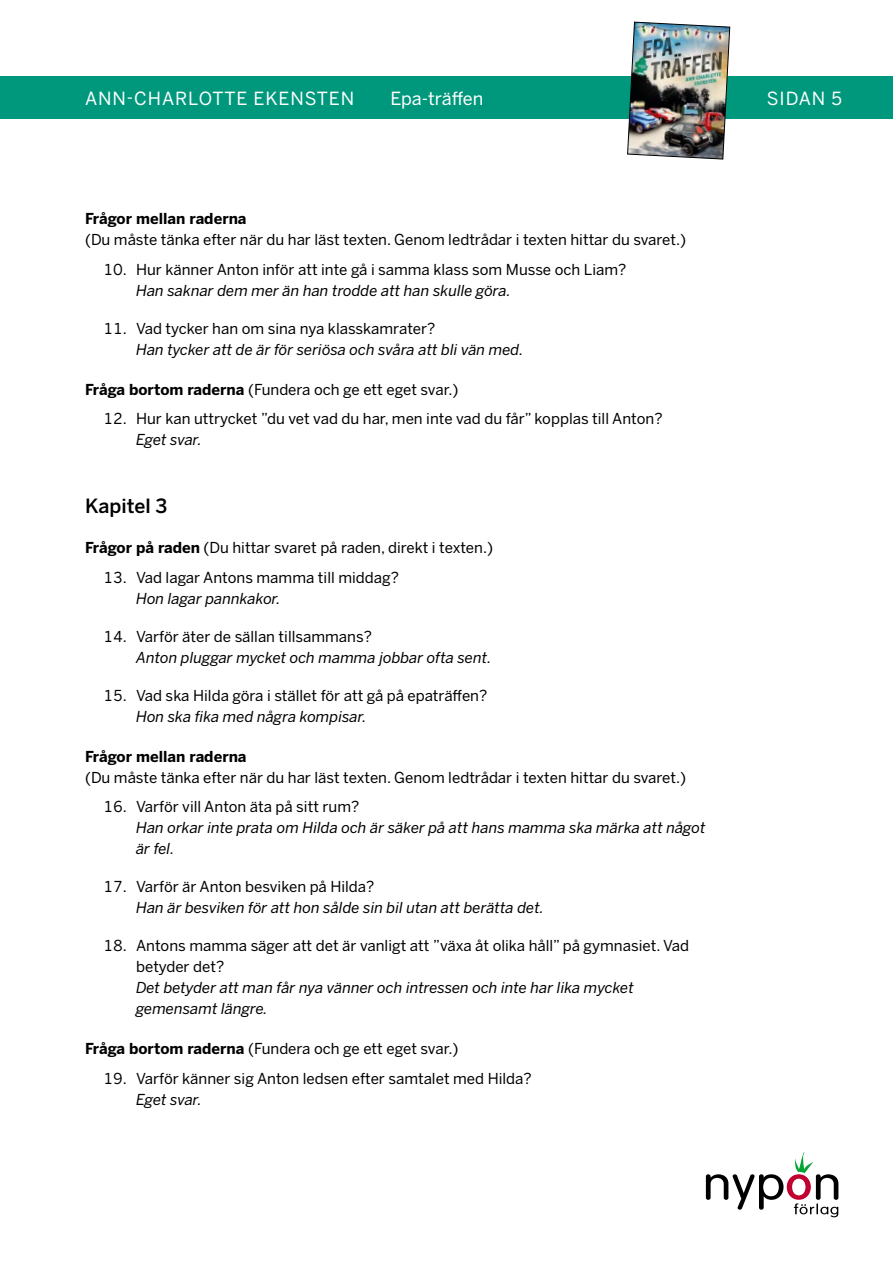
<style>
.page{position:relative;width:893px;height:1263px;background:#fff}
.page>*{position:absolute;margin:0;border:0;box-sizing:border-box;transform-origin:0 0}
.t1{font:500 19.5px "Benton Sans";color:#000}
.t2{font:18px "Benton Sans";letter-spacing:.05em;color:#fff}
.t3{font:18px "Benton Sans";letter-spacing:-.005em;color:#fff}
.t4{font:15px/21px "Benton Sans";color:#000}
.t5{font:italic 15px/21px "Benton Sans";color:#000}
.t6{font:700 15px "Benton Sans";color:#000}
.s1{font-weight:700}
</style>
<div class="page">
<svg style="left:706px;top:1152px;width:132px;height:65px"></svg>
<div style="left:0;top:77px;width:893px;height:42px;background:#00987c"></div>
<img style="left:627px;top:21px;width:103px;height:139px">
<p class="t2" style="left:85px;top:87px;width:271px">ANN-CHARLOTTE EKENSTEN</p>
<p class="t3" style="left:390px;top:87px;width:95px">Epa-träffen</p>
<p class="t2" style="left:767px;top:87px;width:77px">SIDAN 5</p>
<p class="t6" style="left:85px;top:210px;width:163px">Frågor mellan raderna</p>
<p class="t4" style="left:85px;top:230px;width:603px">(Du måste tänka efter när du har läst texten. Genom ledtrådar i texten hittar du svaret.)</p>
<p class="t4" style="left:103px;top:259px;width:524px">10. Hur känner Anton inför att inte gå i samma klass som Musse och Liam?</p>
<p class="t5" style="left:136px;top:280px;width:376px">Han saknar dem mer än han trodde att han skulle göra.</p>
<p class="t4" style="left:103px;top:318px;width:333px">11. Vad tycker han om sina nya klasskamrater?</p>
<p class="t5" style="left:136px;top:339px;width:389px">Han tycker att de är för seriösa och svåra att bli vän med.</p>
<p class="t4" style="left:85px;top:379px;width:375px"><span class="s1">Fråga bortom raderna</span> (Fundera och ge ett eget svar.)</p>
<p class="t4" style="left:103px;top:409px;width:561px">12. Hur kan uttrycket ”du vet vad du har, men inte vad du får” kopplas till Anton?</p>
<p class="t5" style="left:136px;top:430px;width:67px">Eget svar.</p>
<h1 class="t1" style="left:85px;top:494px;width:84px">Kapitel 3</h1>
<p class="t4" style="left:85px;top:537px;width:410px"><span class="s1">Frågor på raden</span> (Du hittar svaret på raden, direkt i texten.)</p>
<p class="t4" style="left:103px;top:567px;width:297px">13. Vad lagar Antons mamma till middag?</p>
<p class="t5" style="left:136px;top:588px;width:146px">Hon lagar pannkakor.</p>
<p class="t4" style="left:103px;top:626px;width:270px">14. Varför äter de sällan tillsammans?</p>
<p class="t5" style="left:136px;top:647px;width:357px">Anton pluggar mycket och mamma jobbar ofta sent.</p>
<p class="t4" style="left:103px;top:685px;width:385px">15. Vad ska Hilda göra i stället för att gå på epaträffen?</p>
<p class="t5" style="left:136px;top:706px;width:232px">Hon ska fika med några kompisar.</p>
<p class="t6" style="left:85px;top:747px;width:163px">Frågor mellan raderna</p>
<p class="t4" style="left:85px;top:767px;width:603px">(Du måste tänka efter när du har läst texten. Genom ledtrådar i texten hittar du svaret.)</p>
<p class="t4" style="left:103px;top:796px;width:257px">16. Varför vill Anton äta på sitt rum?</p>
<p class="t5" style="left:136px;top:817px;width:571px">Han orkar inte prata om Hilda och är säker på att hans mamma ska märka att något är fel.</p>
<p class="t4" style="left:103px;top:876px;width:273px">17. Varför är Anton besviken på Hilda?</p>
<p class="t5" style="left:136px;top:897px;width:409px">Han är besviken för att hon sålde sin bil utan att berätta det.</p>
<p class="t4" style="left:136px;top:935px;width:555px;text-indent:-33px">18. Antons mamma säger att det är vanligt att ”växa åt olika håll” på gymnasiet. Vad betyder det?</p>
<p class="t5" style="left:136px;top:977px;width:499px">Det betyder att man får nya vänner och intressen och inte har lika mycket gemensamt längre.</p>
<p class="t4" style="left:85px;top:1038px;width:375px"><span class="s1">Fråga bortom raderna</span> (Fundera och ge ett eget svar.)</p>
<p class="t4" style="left:103px;top:1068px;width:430px">19. Varför känner sig Anton ledsen efter samtalet med Hilda?</p>
<p class="t5" style="left:136px;top:1089px;width:67px">Eget svar.</p>
</div>
